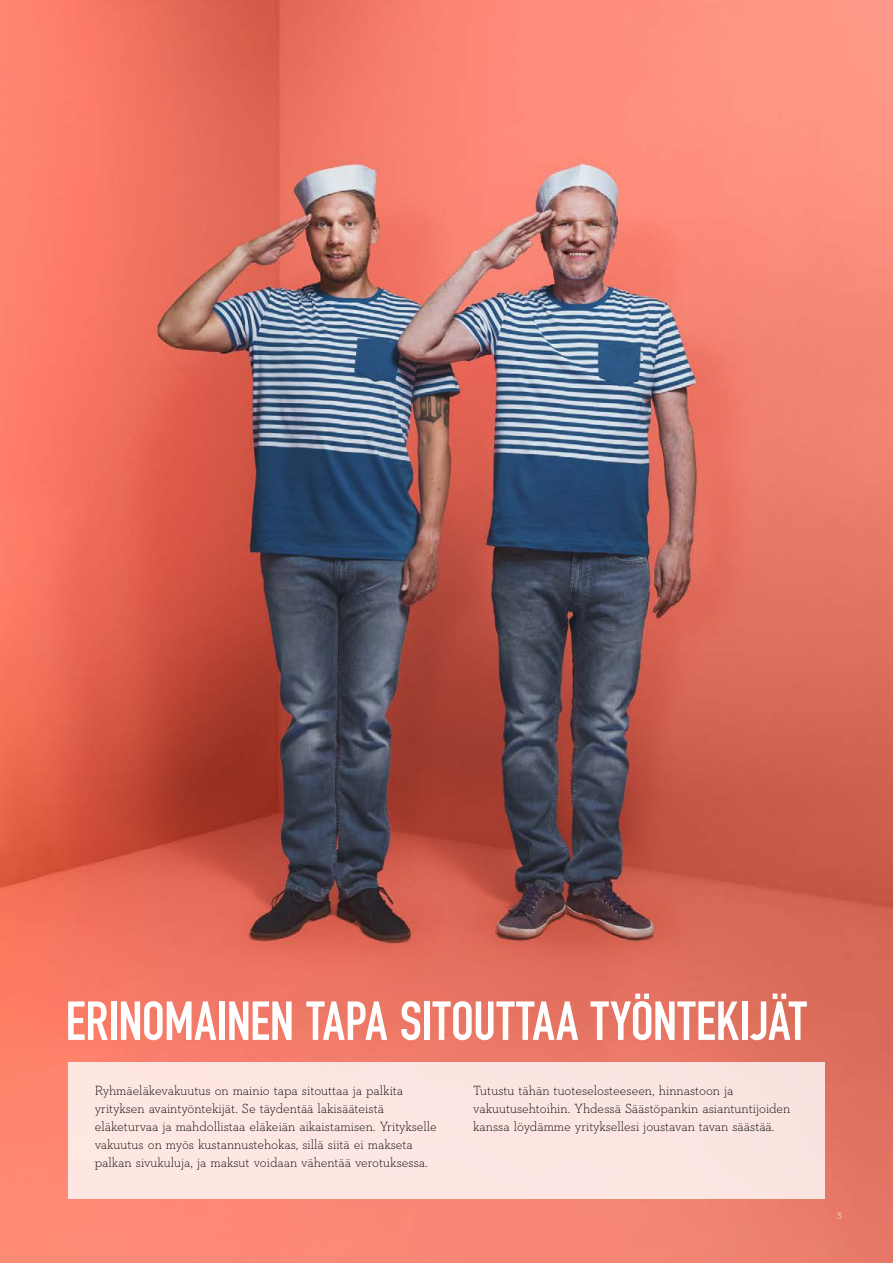
<style>
.page{position:relative;width:893px;height:1263px;background:#fff}
.page>*{position:absolute;margin:0;border:0;box-sizing:border-box;transform-origin:0 0}
.t1{font:700 54px "DIN Condensed";letter-spacing:-.005em;color:#fff}
.t2{font:300 13.5px/18px "Neutraface Slab Text";color:#000}
.t3{font:300 10.5px "Neutraface Slab Text";color:#fff}
</style>
<div class="page">
<img style="left:0;top:0;width:893px;height:1263px">
<div style="left:68px;top:1062px;width:757px;height:137px;background:#fde6e2"></div>
<h1 class="t1" style="left:66px;top:989px;width:743px">ERINOMAINEN TAPA SITOUTTAA TYÖNTEKIJÄT</h1>
<p class="t2" style="left:95px;top:1081px;width:343px">Ryhmäeläkevakuutus on mainio tapa sitouttaa ja palkita yrityksen avaintyöntekijät. Se täydentää lakisääteistä eläketurvaa ja mahdollistaa eläkeiän aikaistamisen. Yritykselle vakuutus on myös kustannustehokas, sillä siitä ei makseta palkan sivukuluja, ja maksut voidaan vähentää verotuksessa.</p>
<p class="t2" style="left:473px;top:1081px;width:319px">Tutustu tähän tuoteselosteeseen, hinnastoon ja vakuutusehtoihin. Yhdessä Säästöpankin asiantuntijoiden kanssa löydämme yrityksellesi joustavan tavan säästää.</p>
<p class="t3" style="left:837px;top:1208px;width:7px">3</p>
</div>
